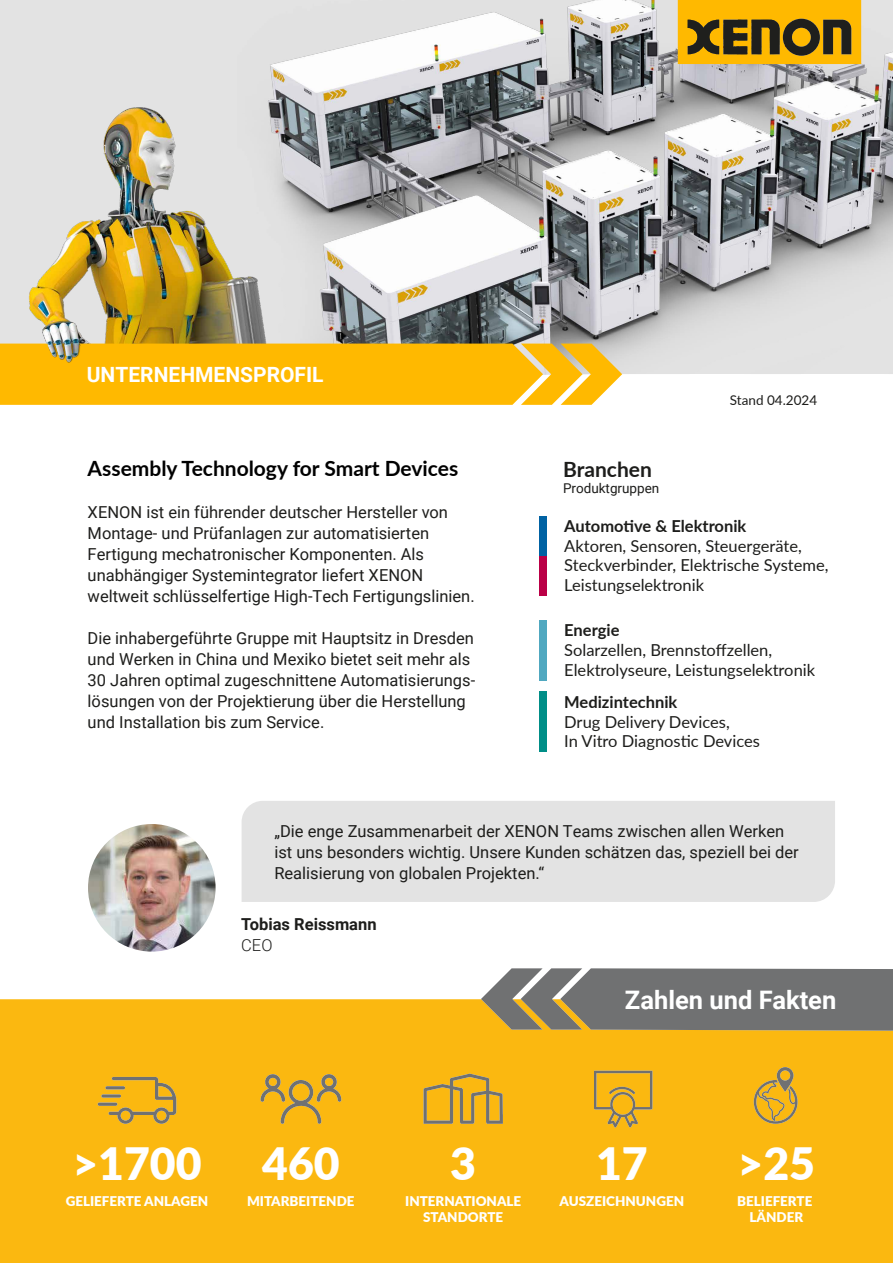
<style>
.page{position:relative;width:893px;height:1263px;background:#fff}
.page>*{position:absolute;margin:0;border:0;box-sizing:border-box;transform-origin:0 0}
.t1{font:900 44.55px "Lato";color:#fff}
.t2{font:700 25.5px "Roboto";color:#fff}
.t3{font:700 21px "Lato";color:#000}
.t4{font:700 21px "Roboto";color:#fff}
.t5{font:700 21px "Lato";color:#1d1d1b}
.t6{font:16.5px/21px "Roboto";color:#1e1e1c}
.t7{font:16.5px/19.8px "Lato";color:#1d1d1b}
.t8{font:16.5px/21px "Roboto";color:#1d1d1b}
.t9{font:700 16.5px "Lato";color:#1d1d1b}
.t10{font:700 16.5px "Roboto";color:#1d1d1b}
.t11{font:300 16.5px "Roboto";color:#1d1d1b}
.t12{font:13.5px "Roboto";color:#1d1d1b}
.t13{font:13.5px "Lato";color:#1d1d1b}
.t14{font:900 13.35px/16px "Lato";color:#fff;text-align:center}
</style>
<div class="page">
<div style="left:0;top:999px;width:893px;height:264px;background:#fbb810"></div>
<svg style="left:481px;top:968px;width:412px;height:63px;background:#7e7c74"></svg>
<div style="left:0;top:0;width:893px;height:374px;background:#e3e3e3"></div>
<img style="left:25px;top:107px;width:213px;height:237px">
<img style="left:238px;top:0;width:655px;height:355px">
<div style="left:539px;top:620px;width:8px;height:60px;background:#50a8c0"></div>
<div style="left:539px;top:691px;width:8px;height:61px;background:#008e87"></div>
<div style="left:539px;top:556px;width:8px;height:39px;background:#ba0046"></div>
<div style="left:539px;top:516px;width:8px;height:40px;background:#0062a3"></div>
<div style="left:242px;top:801px;width:593px;height:101px;background:#e3e3e3"></div>
<img style="left:88px;top:824px;width:128px;height:127px;border-radius:64px">
<svg style="left:0;top:344px;width:622px;height:61px;background:#fdbb0c"></svg>
<img style="left:39px;top:321px;width:45px;height:55px">
<svg style="left:678px;top:0;width:183px;height:64px;background:#b8890b"></svg>
<svg style="left:423px;top:1073px;width:80px;height:51px;background:#d4a531"></svg>
<svg style="left:261px;top:1074px;width:80px;height:50px;background:#d9a82c"></svg>
<svg style="left:101px;top:1094px;width:20px;height:4px"></svg>
<hr style="left:105px;top:1086px;width:20px;height:3px;background:#707172;border-radius:2px">
<svg style="left:98px;top:1102px;width:19px;height:4px"></svg>
<svg style="left:108px;top:1077px;width:68px;height:47px;background:#d4a530"></svg>
<svg style="left:754px;top:1067px;width:44px;height:57px;background:#d5a732"></svg>
<svg style="left:594px;top:1071px;width:58px;height:56px;background:#daa82b"></svg>
<p class="t4" style="left:87px;top:360px;width:238px">UNTERNEHMENSPROFIL</p>
<p class="t3" style="left:88px;top:453px;width:372px">Assembly Technology for Smart Devices</p>
<p class="t6" style="left:88px;top:501px;width:389px">XENON ist ein führender deutscher Hersteller von Montage- und Prüfanlagen zur automatisierten Fertigung mechatronischer Komponenten. Als unabhängiger Systemintegrator liefert XENON weltweit schlüsselfertige High-Tech Fertigungslinien.</p>
<p class="t6" style="left:88px;top:627px;width:389px">Die inhabergeführte Gruppe mit Hauptsitz in Dresden und Werken in China und Mexiko bietet seit mehr als 30 Jahren optimal zugeschnittene Automatisierungs&shy;lösungen von der Projektierung über die Herstellung und Installation bis zum Service.</p>
<p class="t5" style="left:563px;top:453px;width:90px">Branchen</p>
<p class="t12" style="left:563px;top:478px;width:98px">Produktgruppen</p>
<p class="t13" style="left:730px;top:390px;width:89px">Stand 04.2024</p>
<p class="t9" style="left:564px;top:514px;width:184px">Automotive &amp; Elektronik</p>
<p class="t7" style="left:564px;top:535px;width:266px">Aktoren, Sensoren, Steuergeräte,<br>Steckverbinder, Elektrische Systeme,<br>Leistungselektronik</p>
<p class="t9" style="left:564px;top:618px;width:57px">Energie</p>
<p class="t7" style="left:564px;top:639px;width:252px">Solarzellen, Brennstoffzellen,<br>Elektrolyseure, Leistungselektronik</p>
<p class="t9" style="left:564px;top:690px;width:115px">Medizintechnik</p>
<p class="t7" style="left:564px;top:711px;width:197px">Drug Delivery Devices,<br>In Vitro Diagnostic Devices</p>
<p class="t8" style="left:274px;top:820px;width:526px">„Die enge Zusammenarbeit der XENON Teams zwischen allen Werken ist uns besonders wichtig. Unsere Kunden schätzen das, speziell bei der<br>Realisierung von globalen Projekten.“</p>
<p class="t10" style="left:241px;top:913px;width:137px">Tobias Reissmann</p>
<p class="t11" style="left:241px;top:934px;width:33px">CEO</p>
<h2 class="t2" style="left:625px;top:982px;width:213px">Zahlen und Fakten</h2>
<h1 class="t1" style="left:72px;top:1130px;width:131px">&gt;1700</h1>
<p class="t14" style="left:66px;top:1192px;width:144px">GELIEFERTE ANLAGEN</p>
<h1 class="t1" style="left:262px;top:1130px;width:79px">460</h1>
<p class="t14" style="left:247px;top:1192px;width:109px">MITARBEITENDE</p>
<h1 class="t1" style="left:450px;top:1130px;width:27px">3</h1>
<p class="t14" style="left:405px;top:1192px;width:118px">INTERNATIONALE<br>STANDORTE</p>
<p class="t14" style="left:560px;top:1192px;width:126px">AUSZEICHNUNGEN</p>
<h1 class="t1" style="left:596px;top:1130px;width:53px">17</h1>
<h1 class="t1" style="left:737px;top:1130px;width:79px">&gt;25</h1>
<p class="t14" style="left:737px;top:1192px;width:77px">BELIEFERTE<br>LÄNDER</p>
</div>
